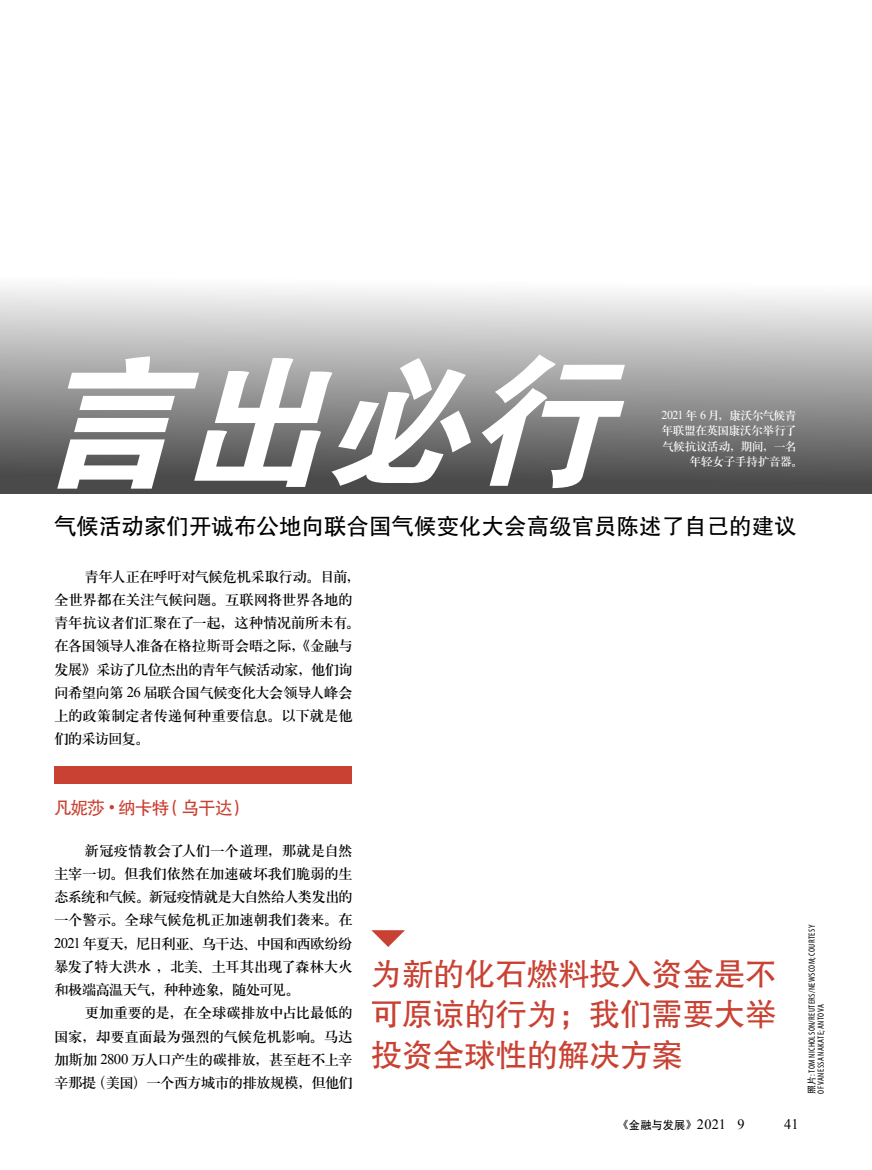
<style>
.page{position:relative;width:872px;height:1170px;background:#fff}
.page>*{position:absolute;margin:0;border:0;box-sizing:border-box;transform-origin:0 0}
.t1{font:italic 144.75px "FZDHTJW GB1 0";color:#fff}
.t2{font:31.5px/40.5px "FZHTJW GB1 0";letter-spacing:-.01em;color:#c94132;text-align:justify}
.t3{font:22.5px "FZHTJW GB1 0";color:#000}
.t4{font:17.7px "FZHTJW GB1 0";letter-spacing:-.06em;color:#c94132}
.t5{font:14.7px/23.2px "H Ya 3 gj";letter-spacing:-.05em;color:#000;text-align:justify}
.t6{font:14.55px "Times New Roman";color:#000}
.t7{font:12px "H Ya 3 gj";letter-spacing:-.06em;color:#fff}
.t8{font:11.55px "FZHTJW GB1 0";color:#000}
.t9{font:condensed 9px/9px "Myriad Pro";letter-spacing:.035em;color:#000}
.s1{font-family:"Times New Roman"}
.s2{font-size:10.05px}
.s3{font-family:"Times New Roman";font-size:14.25px}
.s4{font-family:"FZHTJW GB1 0";font-stretch:normal}
</style>
<div class="page">
<svg style="left:371px;top:930px;width:34px;height:16px"></svg>
<div style="left:54px;top:766px;width:297px;height:18px;background:#c94132"></div>
<svg style="left:0;top:287px;width:872px;height:206px;background:#9b9b9b"></svg>
<h1 class="t1" style="left:35px;top:344px;width:619px">言出必行</h1>
<p class="t7" style="left:661px;top:410px;width:137px"><span class="s1">2021</span> 年 <span class="s1">6</span> 月，康沃尔气候青</p>
<p class="t7" style="left:661px;top:425px;width:137px">年联盟在英国康沃尔举行了</p>
<p class="t7" style="left:662px;top:440px;width:136px">气候抗议活动，期间，一名</p>
<p class="t7" style="left:689px;top:455px;width:115px">年轻女子手持扩音器。</p>
<h3 class="t3" style="left:54px;top:513px;width:744px">气候活动家们开诚布公地向联合国气候变化大会高级官员陈述了自己的建议</h3>
<p class="t5" style="left:54px;top:564px;width:308px;text-align:left;text-indent:31px">青年人正在呼吁对气候危机采取行动。目前，全世界都在关注气候问题。互联网将世界各地的青年抗议者们汇聚在了一起，这种情况前所未有。在各国领导人准备在格拉斯哥会晤之际，《金融与发展》采访了几位杰出的青年气候活动家，他们询问希望向第 <span class="s1">26</span> 届联合国气候变化大会领导人峰会上的政策制定者传递何种重要信息。以下就是他们的采访回复。</p>
<p class="t4" style="left:54px;top:797px;width:194px">凡妮莎 <span class="s1">•</span> 纳卡特（乌干达）</p>
<p class="t5" style="left:54px;top:838px;width:300px;text-indent:31px">新冠疫情教会了人们一个道理，那就是自然主宰一切。但我们依然在加速破坏我们脆弱的生态系统和气候。新冠疫情就是大自然给人类发出的一个警示。全球气候危机正加速朝我们袭来。在<span class="s1">2021</span> 年夏天，尼日利亚、乌干达、中国和西欧纷纷暴发了特大洪水，北美、土耳其出现了森林大火和极端高温天气，种种迹象，随处可见。</p>
<p class="t5" style="left:54px;top:1001px;width:300px;text-indent:31px">更加重要的是，在全球碳排放中占比最低的国家，却要直面最为强烈的气候危机影响。马达加斯加 <span class="s1">2800</span> 万人口产生的碳排放，甚至赶不上辛辛那提（美国）一个西方城市的排放规模，但他们</p>
<h2 class="t2" style="left:371px;top:954px;width:407px">为新的化石燃料投入资金是不可原谅的行为；我们需要大举投资全球性的解决方案</h2>
<p class="t8" style="left:619px;top:1118px;width:127px"><span class="s2">《</span>金融与发展<span class="s2">》</span> <span class="s3">2021 9</span></p>
<p class="t6" style="left:784px;top:1113px;width:16px">41</p>
<p class="t9" style="left:807px;top:1093px;width:170px;rotate:-90deg"><span class="s4">照片</span>: TOM NICHOLSON/REUTERS/Newscom; COURTESY<br>OF VANESSA NAKATE; antova</p>
</div>
